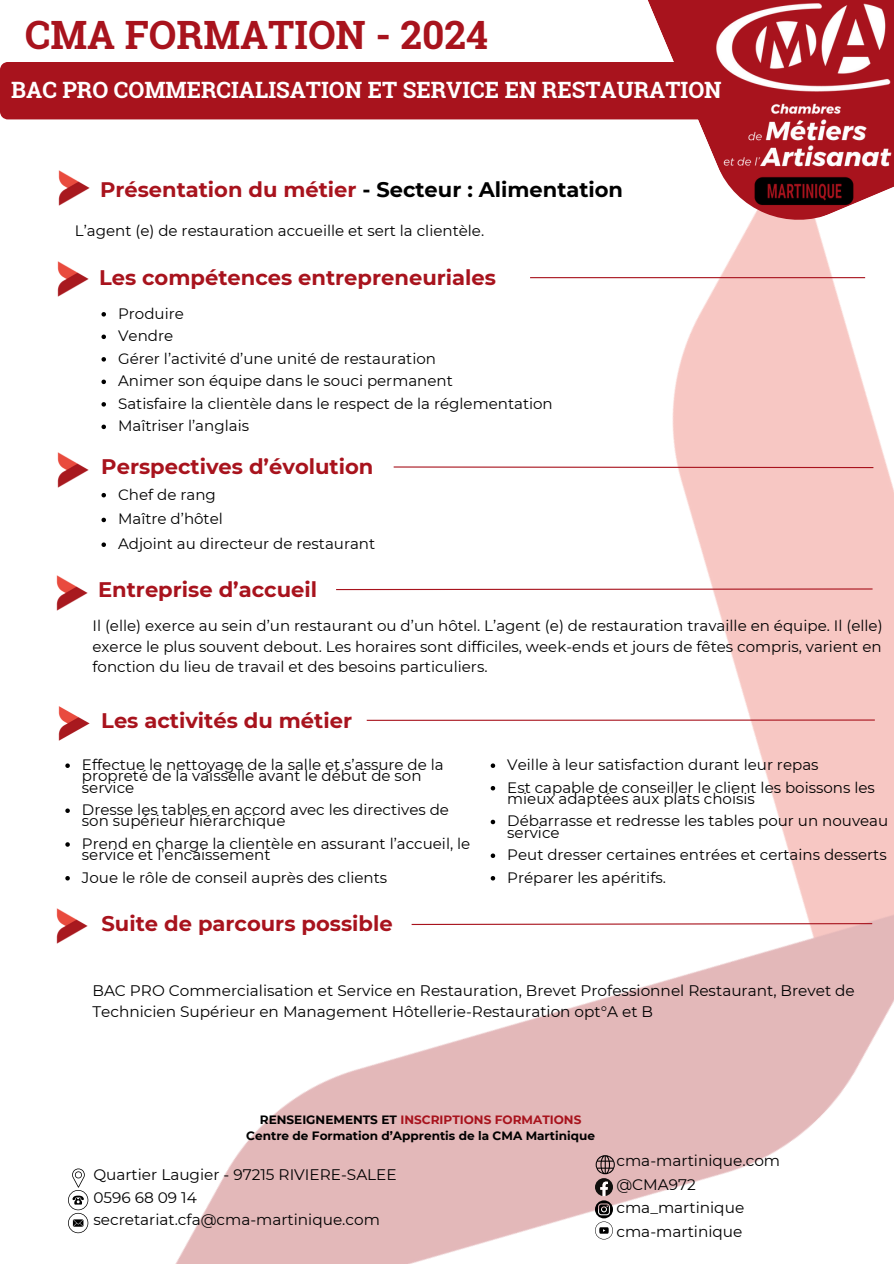
<style>
.page{position:relative;width:894px;height:1264px;background:#fff}
.page>*{position:absolute;margin:0;border:0;box-sizing:border-box;transform-origin:0 0}
.t1{font:700 39px "Roboto Slab";color:#a8131d}
.t2{font:700 22.5px "Roboto Slab";color:#fff}
.t3{font:700 21px "Montserrat";color:#a8131d}
.t4{font:700 21px "Montserrat";color:#000}
.t5{font:15.3px/23.7px "Montserrat";color:#000}
.t6{font:15px/11.2px "Montserrat";color:#000}
.t7{font:700 12px "Montserrat";color:#000}
.t8{font:700 12px "Montserrat";color:#a8131d}
.s1{color:#a8131d}
.s2{color:#000}
</style>
<div class="page">
<img style="left:5px;top:119px;width:888px;height:1144px">
<svg style="left:599px;top:0;width:294px;height:222px"></svg>
<img style="left:715px;top:0;width:177px;height:206px">
<div style="left:0;top:62px;width:722px;height:57px;background:#a8131d"></div>
<img style="left:45px;top:160px;width:56px;height:51px">
<img style="left:43px;top:250px;width:56px;height:52px">
<svg style="left:101px;top:312px;width:5px;height:4px"></svg>
<svg style="left:101px;top:334px;width:5px;height:5px"></svg>
<svg style="left:101px;top:357px;width:5px;height:4px"></svg>
<svg style="left:101px;top:379px;width:5px;height:5px"></svg>
<svg style="left:101px;top:402px;width:5px;height:4px"></svg>
<svg style="left:101px;top:424px;width:5px;height:5px"></svg>
<img style="left:43px;top:441px;width:57px;height:52px">
<svg style="left:101px;top:493px;width:5px;height:4px"></svg>
<svg style="left:101px;top:517px;width:5px;height:5px"></svg>
<svg style="left:101px;top:542px;width:5px;height:5px"></svg>
<img style="left:42px;top:564px;width:56px;height:52px">
<img style="left:45px;top:695px;width:56px;height:51px">
<svg style="left:594px;top:1155px;width:20px;height:84px"></svg>
<svg style="left:68px;top:1168px;width:20px;height:65px"></svg>
<svg style="left:65px;top:763px;width:5px;height:5px"></svg>
<svg style="left:65px;top:808px;width:5px;height:5px"></svg>
<svg style="left:65px;top:842px;width:5px;height:4px"></svg>
<svg style="left:65px;top:876px;width:5px;height:4px"></svg>
<hr style="left:530px;top:277px;width:334px;height:1px;background:#a8131d">
<svg style="left:392px;top:466px;width:482px;height:2px"></svg>
<svg style="left:335px;top:588px;width:538px;height:2px"></svg>
<hr style="left:366px;top:719px;width:508px;height:2px;background:#a8131d">
<img style="left:42px;top:897px;width:56px;height:52px">
<svg style="left:410px;top:922px;width:463px;height:3px"></svg>
<svg style="left:490px;top:763px;width:5px;height:5px"></svg>
<svg style="left:490px;top:786px;width:5px;height:4px"></svg>
<svg style="left:490px;top:819px;width:5px;height:5px"></svg>
<svg style="left:490px;top:853px;width:5px;height:5px"></svg>
<svg style="left:490px;top:876px;width:5px;height:4px"></svg>
<p class="t1" style="left:25px;top:8px;width:464px">CMA FORMATION - 2024</p>
<p class="t2" style="left:11px;top:75px;width:711px">BAC PRO COMMERCIALISATION ET SERVICE EN RESTAURATION</p>
<p class="t4" style="left:100px;top:176px;width:524px"><span class="s1">Présentation du métier</span> - Secteur : Alimentation</p>
<h1 class="t6" style="left:75px;top:225px;width:411px">L’agent (e) de restauration accueille et sert la clientèle.</h1>
<h3 class="t3" style="left:99px;top:265px;width:398px">Les compétences entrepreneuriales</h3>
<h4 class="t6" style="left:118px;top:308px;width:67px">Produire</h4>
<p class="t6" style="left:118px;top:330px;width:57px">Vendre</p>
<h3 class="t6" style="left:118px;top:353px;width:319px">Gérer l’activité d’une unité de restauration</h3>
<p class="t6" style="left:118px;top:375px;width:336px">Animer son équipe dans le souci permanent</p>
<p class="t6" style="left:118px;top:398px;width:436px">Satisfaire la clientèle dans le respect de la réglementation</p>
<p class="t6" style="left:118px;top:420px;width:132px">Maîtriser l’anglais</p>
<p class="t3" style="left:101px;top:454px;width:273px">Perspectives d’évolution</p>
<p class="t6" style="left:118px;top:488px;width:99px">Chef de rang</p>
<h3 class="t6" style="left:118px;top:513px;width:106px">Maître d’hôtel</h3>
<h4 class="t6" style="left:118px;top:538px;width:258px">Adjoint au directeur de restaurant</h4>
<p class="t3" style="left:98px;top:576px;width:220px">Entreprise d’accueil</p>
<h3 class="t6" style="left:92px;top:616px;width:791px;line-height:20.2px;text-align:justify">Il (elle) exerce au sein d’un restaurant ou d’un hôtel. L’agent (e) de restauration travaille en équipe. Il (elle) exerce le plus souvent debout. Les horaires sont difficiles, week-ends et jours de fêtes compris, varient en fonction du lieu de travail et des besoins particuliers.</h3>
<p class="t3" style="left:101px;top:707px;width:252px">Les activités du métier</p>
<p class="t6" style="left:82px;top:759px;width:363px">Effectue le nettoyage de la salle et s’assure de la propreté de la vaisselle avant le début de son service</p>
<p class="t6" style="left:82px;top:804px;width:368px">Dresse les tables en accord avec les directives de son supérieur hiérarchique</p>
<p class="t6" style="left:82px;top:838px;width:390px">Prend en charge la clientèle en assurant l’accueil, le service et l’encaissement</p>
<p class="t6" style="left:82px;top:871px;width:307px">Joue le rôle de conseil auprès des clients</p>
<p class="t6" style="left:507px;top:759px;width:313px">Veille à leur satisfaction durant leur repas</p>
<p class="t6" style="left:507px;top:781px;width:369px">Est capable de conseiller le client les boissons les mieux adaptées aux plats choisis</p>
<p class="t6" style="left:507px;top:815px;width:382px">Débarrasse et redresse les tables pour un nouveau service</p>
<p class="t6" style="left:507px;top:849px;width:381px">Peut dresser certaines entrées et certains desserts</p>
<p class="t6" style="left:507px;top:871px;width:160px">Préparer les apéritifs.</p>
<p class="t3" style="left:101px;top:910px;width:292px">Suite de parcours possible</p>
<h4 class="t5" style="left:92px;top:979px;width:763px;line-height:21.3px">BAC PRO Commercialisation et Service en Restauration, Brevet Professionnel Restaurant, Brevet de<br>Technicien Supérieur en Management Hôtellerie-Restauration opt°A et B</h4>
<p class="t8" style="left:260px;top:1112px;width:323px"><span class="s2">RENSEIGNEMENTS ET</span> INSCRIPTIONS FORMATIONS</p>
<p class="t7" style="left:246px;top:1128px;width:350px">Centre de Formation d’Apprentis de la CMA Martinique</p>
<p class="t5" style="left:93px;top:1162px;width:305px">Quartier Laugier - 97215 RIVIERE-SALEE</p>
<h3 class="t5" style="left:93px;top:1185px;width:105px">0596 68 09 14</h3>
<h4 class="t5" style="left:93px;top:1207px;width:288px">secretariat.cfa@cma-martinique.com</h4>
<p class="t5" style="left:616px;top:1148px;width:165px">cma-martinique.com @CMA972 cma_martinique cma-martinique</p>
</div>
